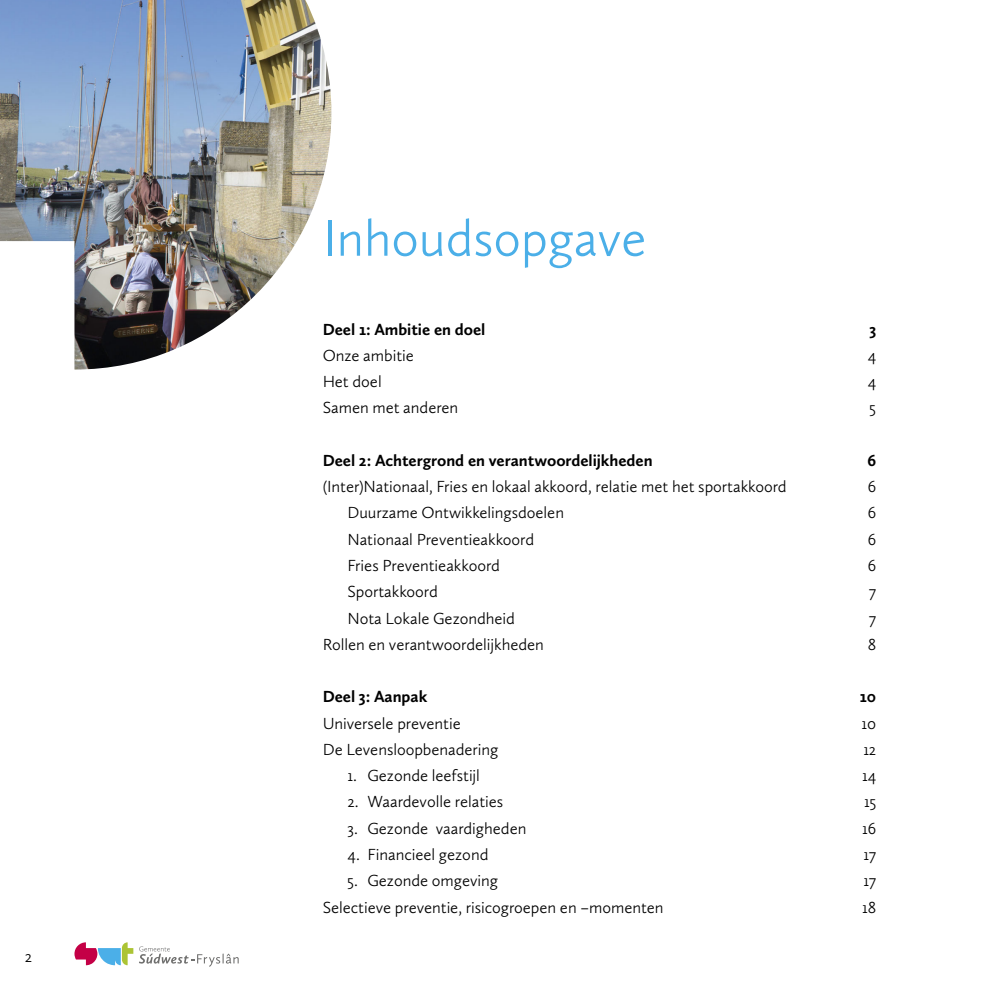
<style>
.page{position:relative;width:993px;height:993px;background:#fff}
.page>*{position:absolute;margin:0;border:0;box-sizing:border-box;transform-origin:0 0}
.t1{font:300 52.5px "Calluna Sans";letter-spacing:-.005em;color:#4bafe8}
.t2{font:300 16.62px "Calluna Sans";letter-spacing:-.005em;color:#000}
.t3{font:700 16.62px "Calluna Sans";letter-spacing:-.005em;color:#000}
</style>
<div class="page">
<img style="left:0;top:0;width:331px;height:369px">
<svg style="left:74px;top:942px;width:59px;height:22px"></svg>
<svg style="left:139px;top:946px;width:99px;height:20px"></svg>
<p class="t2" style="left:25px;top:949px;width:9px">2</p>
<h1 class="t1" style="left:322px;top:217px;width:325px">Inhoudsopgave</h1>
<p class="t3" style="left:322px;top:322px;width:164px">Deel 1: Ambitie en doel</p>
<p class="t3" style="left:869px;top:322px;width:8px">3</p>
<p class="t2" style="left:322px;top:348px;width:93px">Onze ambitie</p>
<p class="t2" style="left:867px;top:348px;width:10px">4</p>
<p class="t2" style="left:322px;top:374px;width:60px">Het doel</p>
<p class="t2" style="left:867px;top:374px;width:10px">4</p>
<p class="t2" style="left:322px;top:401px;width:137px">Samen met anderen</p>
<p class="t2" style="left:869px;top:401px;width:8px">5</p>
<p class="t3" style="left:322px;top:453px;width:331px">Deel 2: Achtergrond en verantwoordelijkheden</p>
<p class="t3" style="left:867px;top:453px;width:10px">6</p>
<p class="t2" style="left:322px;top:479px;width:465px">(Inter)Nationaal, Fries en lokaal akkoord, relatie met het sportakkoord</p>
<p class="t2" style="left:867px;top:479px;width:10px">6</p>
<p class="t2" style="left:347px;top:506px;width:218px">Duurzame Ontwikkelingsdoelen</p>
<p class="t2" style="left:867px;top:506px;width:10px">6</p>
<p class="t2" style="left:347px;top:532px;width:188px">Nationaal Preventieakkoord</p>
<p class="t2" style="left:867px;top:532px;width:10px">6</p>
<p class="t2" style="left:347px;top:558px;width:154px">Fries Preventieakkoord</p>
<p class="t2" style="left:867px;top:558px;width:10px">6</p>
<p class="t2" style="left:347px;top:584px;width:92px">Sportakkoord</p>
<p class="t2" style="left:868px;top:584px;width:9px">7</p>
<p class="t2" style="left:347px;top:611px;width:169px">Nota Lokale Gezondheid</p>
<p class="t2" style="left:868px;top:611px;width:9px">7</p>
<p class="t2" style="left:322px;top:637px;width:222px">Rollen en verantwoordelijkheden</p>
<p class="t2" style="left:867px;top:637px;width:10px">8</p>
<p class="t3" style="left:322px;top:690px;width:106px">Deel 3: Aanpak</p>
<p class="t3" style="left:859px;top:690px;width:18px">10</p>
<p class="t2" style="left:322px;top:716px;width:139px">Universele preventie</p>
<p class="t2" style="left:861px;top:716px;width:16px">10</p>
<p class="t2" style="left:322px;top:742px;width:177px">De Levensloopbenadering</p>
<p class="t2" style="left:863px;top:742px;width:14px">12</p>
<p class="t2" style="left:347px;top:768px;width:134px">1. Gezonde leefstijl</p>
<p class="t2" style="left:861px;top:768px;width:16px">14</p>
<p class="t2" style="left:347px;top:794px;width:157px">2. Waardevolle relaties</p>
<p class="t2" style="left:863px;top:794px;width:14px">15</p>
<p class="t2" style="left:347px;top:821px;width:180px">3. Gezonde vaardigheden</p>
<p class="t2" style="left:862px;top:821px;width:15px">16</p>
<p class="t2" style="left:347px;top:847px;width:142px">4. Financieel gezond</p>
<p class="t2" style="left:863px;top:847px;width:14px">17</p>
<p class="t2" style="left:347px;top:873px;width:152px">5. Gezonde omgeving</p>
<p class="t2" style="left:863px;top:873px;width:14px">17</p>
<p class="t2" style="left:322px;top:899px;width:342px">Selectieve preventie, risicogroepen en –momenten</p>
<p class="t2" style="left:861px;top:899px;width:16px">18</p>
</div>
